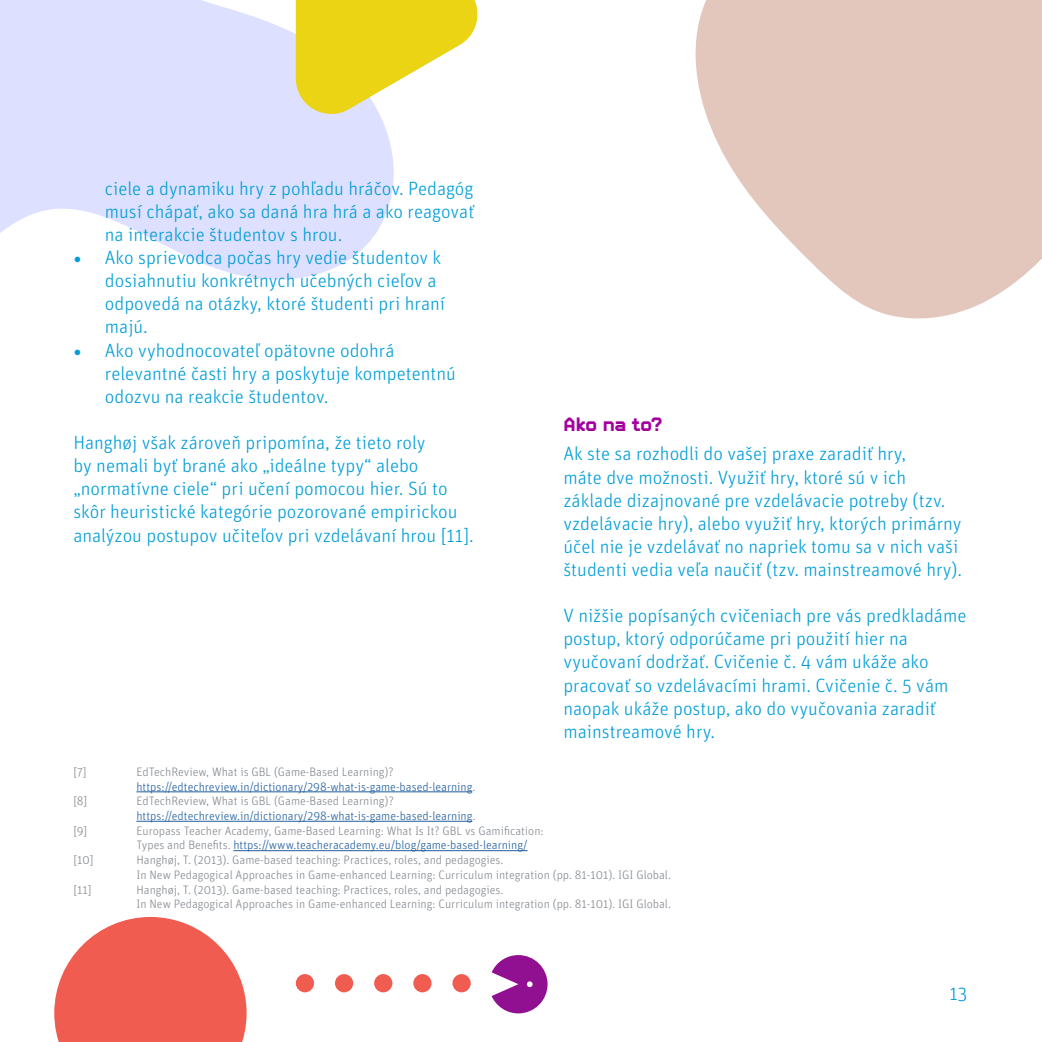
<style>
.page{position:relative;width:1042px;height:1042px;background:#fff}
.page>*{position:absolute;margin:0;border:0;box-sizing:border-box;transform-origin:0 0}
.t1{font:300 19.25px/23.1px "Unit Rounded Pro";color:#009ed8}
.t2{font:700 19.25px "Video";color:#a3019d}
.t3{font:300 12.25px/14.7px "Unit Rounded Pro";color:#848a90}
.t4{font:300 12.25px/14.7px "Unit Rounded Pro";color:#215e9e}
.s1{font-family:"Minion Pro";font-weight:400;font-size:21px}
.s2{color:#848a90}
.s3{color:#215e9e}
</style>
<div class="page">
<svg style="left:0;top:0;width:393px;height:280px;fill:#dee0ff"></svg>
<svg style="left:695px;top:0;width:346px;height:319px;fill:#e3c7bd"></svg>
<svg style="left:296px;top:0;width:182px;height:123px"></svg>
<svg style="left:54px;top:917px;width:192px;height:124px"></svg>
<svg style="left:491px;top:955px;width:56px;height:58px"></svg>
<div style="left:413px;top:973px;width:18px;height:19px;background:#f05c4f;border-radius:50%"></div>
<div style="left:296px;top:973px;width:18px;height:19px;background:#f05c4f;border-radius:50%"></div>
<div style="left:374px;top:973px;width:18px;height:19px;background:#f05c4f;border-radius:50%"></div>
<div style="left:335px;top:973px;width:18px;height:19px;background:#f05c4f;border-radius:50%"></div>
<div style="left:452px;top:973px;width:18px;height:19px;background:#f05c4f;border-radius:50%"></div>
<hr style="left:136px;top:791px;width:336px;height:1px;background:#215e9e">
<hr style="left:136px;top:820px;width:336px;height:1px;background:#215e9e">
<hr style="left:233px;top:850px;width:294px;height:1px;background:#215e9e">
<p class="t1" style="left:105px;top:176px;width:371px;text-align:justify">ciele a dynamiku hry z pohľadu hráčov. Pedagóg musí chápať, ako sa daná hra hrá a ako reagovať na interakcie študentov s hrou.</p>
<p class="t1" style="left:105px;top:245px;width:342px;text-indent:-32px"><span class="s1">•</span> Ako sprievodca počas hry vedie študentov k dosiahnutiu konkrétnych učebných cieľov a odpovedá na otázky, ktoré študenti pri hraní majú.</p>
<p class="t1" style="left:105px;top:338px;width:352px;text-indent:-32px"><span class="s1">•</span> Ako vyhodnocovateľ opätovne odohrá relevantné časti hry a poskytuje kompetentnú odozvu na reakcie študentov.</p>
<p class="t1" style="left:73px;top:430px;width:402px">Hanghøj však zároveň pripomína, že tieto roly<br>by nemali byť brané ako „ideálne typy“ alebo „normatívne ciele“ pri učení pomocou hier. Sú to skôr heuristické kategórie pozorované empirickou analýzou postupov učiteľov pri vzdelávaní hrou [11].</p>
<p class="t2" style="left:563px;top:412px;width:101px">Ako na to?</p>
<p class="t1" style="left:563px;top:442px;width:400px">Ak ste sa rozhodli do vašej praxe zaradiť hry,<br>máte dve možnosti. Využiť hry, ktoré sú v ich základe dizajnované pre vzdelávacie potreby (tzv. vzdelávacie hry), alebo využiť hry, ktorých primárny účel nie je vzdelávať no napriek tomu sa v nich vaši študenti vedia veľa naučiť (tzv. mainstreamové hry).</p>
<p class="t1" style="left:563px;top:603px;width:404px">V nižšie popísaných cvičeniach pre vás predkladáme postup, ktorý odporúčame pri použití hier na vyučovaní dodržať. Cvičenie č. 4 vám ukáže ako pracovať so vzdelávacími hrami. Cvičenie č. 5 vám naopak ukáže postup, ako do vyučovania zaradiť mainstreamové hry.</p>
<p class="t3" style="left:73px;top:764px;width:15px">[7]</p>
<p class="t4" style="left:136px;top:764px;width:340px"><span class="s2">EdTechReview, What is GBL (Game-Based Learning)? </span>https://edtechreview.in/dictionary/298-what-is-game-based-learning<span class="s2">.</span></p>
<p class="t3" style="left:73px;top:793px;width:15px">[8]</p>
<p class="t4" style="left:136px;top:793px;width:340px"><span class="s2">EdTechReview, What is GBL (Game-Based Learning)? </span>https://edtechreview.in/dictionary/298-what-is-game-based-learning<span class="s2">.</span></p>
<p class="t3" style="left:73px;top:822px;width:15px">[9]</p>
<p class="t3" style="left:136px;top:822px;width:409px">Europass Teacher Academy, Game-Based Learning: What Is It? GBL vs Gamification:<br>Types and Benefits. <span class="s3">https://www.teacheracademy.eu/blog/game-based-learning/</span></p>
<p class="t3" style="left:73px;top:852px;width:22px">[10]</p>
<p class="t3" style="left:136px;top:852px;width:536px">Hanghøj, T. (2013). Game-based teaching: Practices, roles, and pedagogies.<br>In New Pedagogical Approaches in Game-enhanced Learning: Curriculum integration (pp. 81-101). IGI Global.</p>
<p class="t3" style="left:73px;top:881px;width:20px">[11]</p>
<p class="t3" style="left:136px;top:881px;width:536px">Hanghøj, T. (2013). Game-based teaching: Practices, roles, and pedagogies.<br>In New Pedagogical Approaches in Game-enhanced Learning: Curriculum integration (pp. 81-101). IGI Global.</p>
<p class="t1" style="left:949px;top:980px;width:19px">13</p>
</div>
